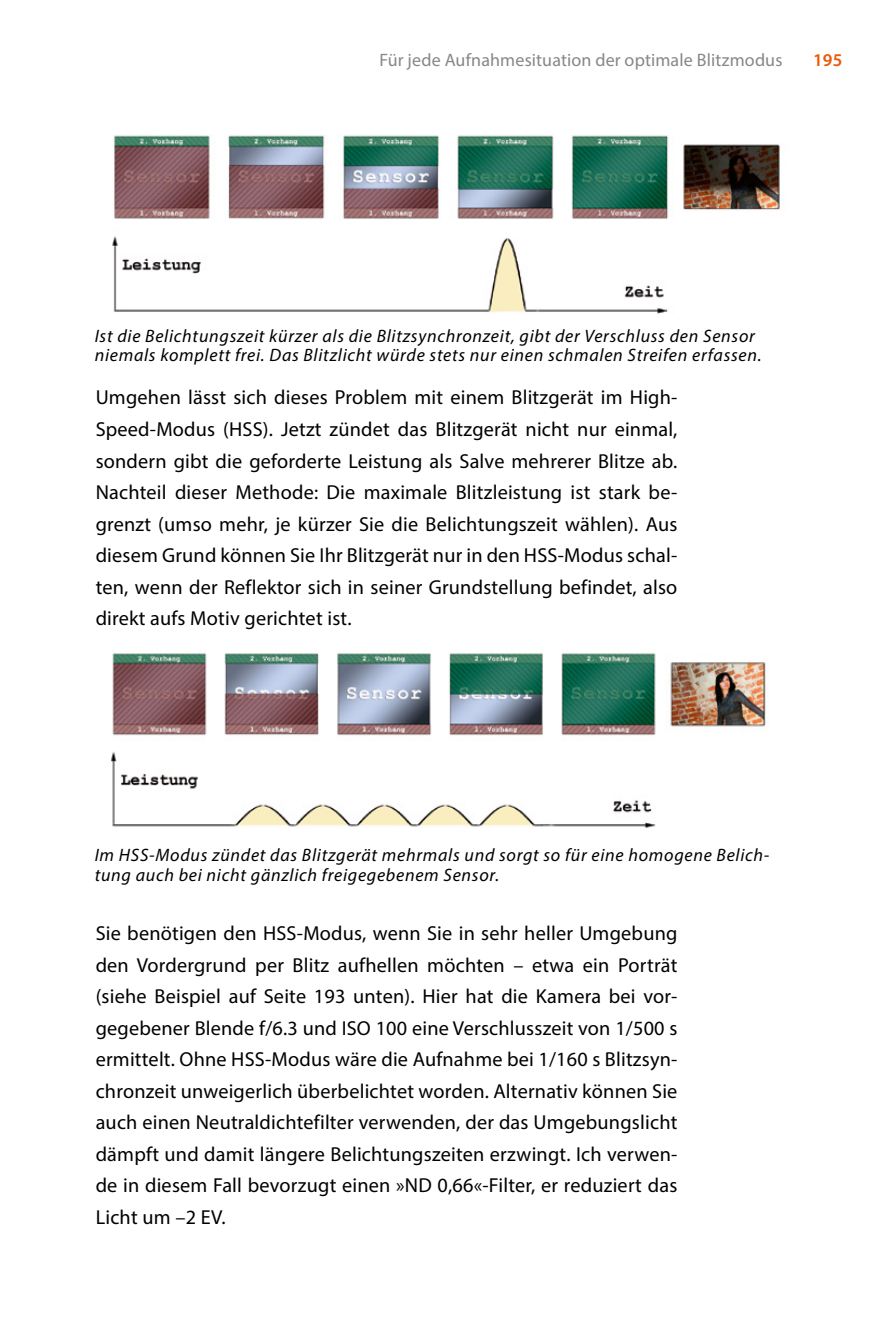
<style>
.page{position:relative;width:893px;height:1340px;background:#fff}
.page>*{position:absolute;margin:0;border:0;box-sizing:border-box;transform-origin:0 0}
.Fließtext_ohne_Einzu{font:20.25px/31.5px "Myriad Pro";letter-spacing:.01em;color:#000;text-align:justify}
.Bildunterschrift{font:italic 18px/19.1px "Myriad Pro";letter-spacing:.04em;color:#000}
.t1{font:18px "Myriad Pro";letter-spacing:.01em;color:#878786}
.t2{font:600 18px "Myriad Pro";color:#ea5a06}
</style>
<div class="page">
<img style="left:112px;top:135px;width:668px;height:178px">
<img style="left:111px;top:653px;width:658px;height:175px">
<p class="t1" style="left:379px;top:48px;width:405px">Für jede Aufnahmesituation der optimale Blitzmodus</p>
<p class="t2" style="left:813px;top:48px;width:31px">195</p>
<p class="Bildunterschrift" style="left:95px;top:326px;width:668px">Ist die Belichtungszeit kürzer als die Blitzsynchronzeit, gibt der Verschluss den Sensor niemals komplett frei. Das Blitzlicht würde stets nur einen schmalen Streifen erfassen.</p>
<p class="Fließtext_ohne_Einzu" style="left:96px;top:381px;width:583px">Umgehen lässt sich dieses Problem mit einem Blitzgerät im High-Speed-Modus (HSS). Jetzt zündet das Blitzgerät nicht nur einmal, sondern gibt die geforderte Leistung als Salve mehrerer Blitze ab.<br>Nachteil dieser Methode: Die maximale Blitzleistung ist stark be&shy;grenzt (umso mehr, je kürzer Sie die Belichtungszeit wählen). Aus diesem Grund können Sie Ihr Blitzgerät nur in den HSS-Modus schal&shy;ten, wenn der Reflektor sich in seiner Grundstellung befindet, also direkt aufs Motiv gerichtet ist.</p>
<p class="Bildunterschrift" style="left:95px;top:845px;width:676px">Im HSS-Modus zündet das Blitzgerät mehrmals und sorgt so für eine homogene Belich&shy;tung auch bei nicht gänzlich freigegebenem Sensor.</p>
<p class="Fließtext_ohne_Einzu" style="left:96px;top:917px;width:583px">Sie benötigen den HSS-Modus, wenn Sie in sehr heller Umgebung den Vordergrund per Blitz aufhellen möchten – etwa ein Porträt (siehe Beispiel auf Seite 193 unten). Hier hat die Kamera bei vor&shy;gegebener Blende f/6.3 und ISO 100 eine Verschlusszeit von 1/500 s ermittelt. Ohne HSS-Modus wäre die Aufnahme bei 1/160 s Blitzsyn&shy;chronzeit unweigerlich überbelichtet worden. Alternativ können Sie auch einen Neutraldichtefilter verwenden, der das Umgebungslicht dämpft und damit längere Belichtungszeiten erzwingt. Ich verwen&shy;de in diesem Fall bevorzugt einen »ND 0,66«-Filter, er reduziert das Licht um –2 EV.</p>
</div>
